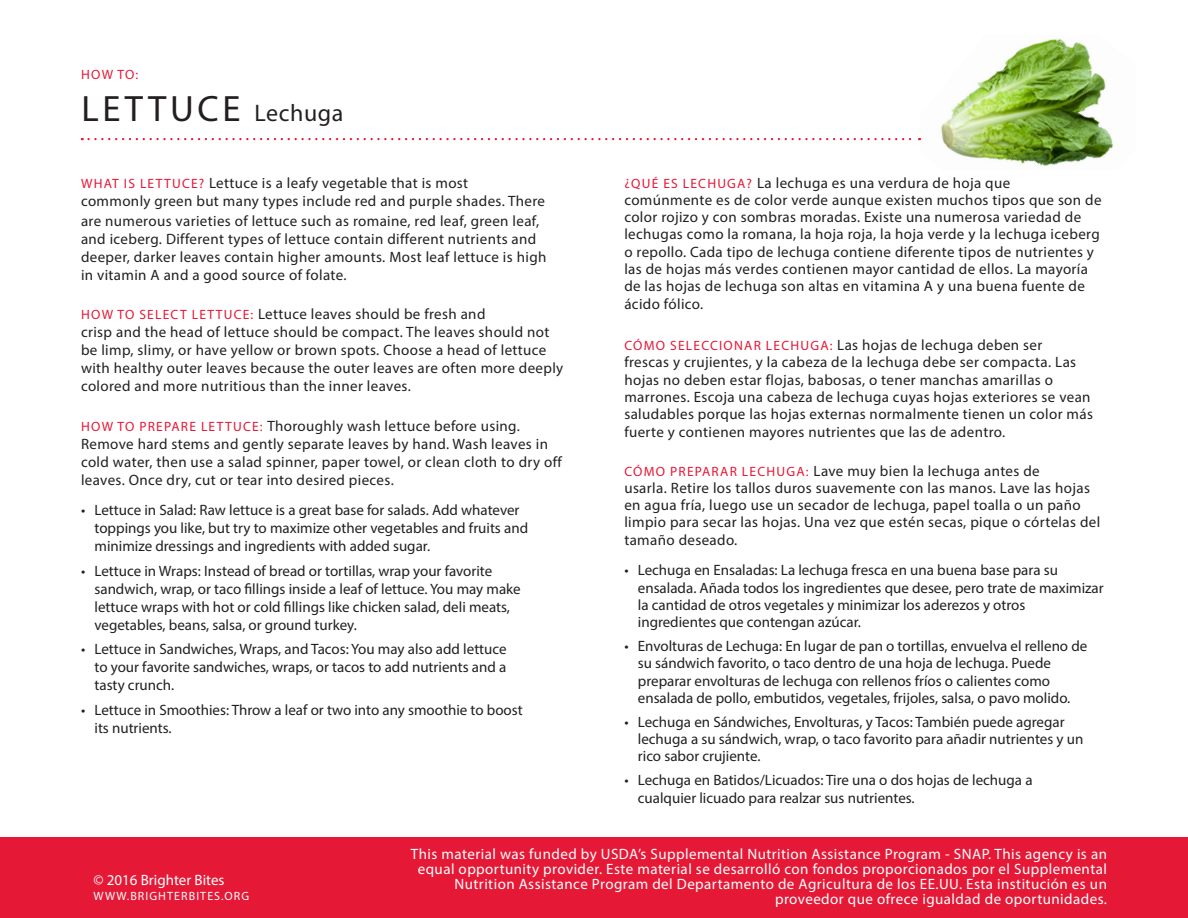
<style>
.page{position:relative;width:1188px;height:918px;background:#fff}
.page>*{position:absolute;margin:0;border:0;box-sizing:border-box;transform-origin:0 0}
.t1{font:36.75px "Myriad Pro";letter-spacing:.1em;color:#231f20}
.t2{font:15px/17.4px "Myriad Pro";letter-spacing:.02em;color:#231f20}
.t3{font:15px/18px "Myriad Pro";color:#231f20}
.t4{font:15px/15px "Myriad Pro";letter-spacing:.03em;color:#fff;text-align:right}
.t5{font:15px "Myriad Pro";color:#fff}
.t6{font:13.5px "Myriad Pro";color:#e51836}
.t7{font:12px "Myriad Pro";letter-spacing:.09em;color:#fff}
.s1{font-size:24px}
.s2{font-size:13.5px;color:#e51836}
</style>
<div class="page">
<img style="left:920px;top:38px;width:194px;height:128px">
<div style="left:0;top:838px;width:1188px;height:80px;background:#e51836"></div>
<svg style="left:89px;top:138px;width:831px;height:2px"></svg>
<p class="t6" style="left:81px;top:66px;width:59px">HOW TO:</p>
<p class="t1" style="left:81px;top:86px;width:264px">LETTUCE <span class="s1">Lechuga</span></p>
<p class="t2" style="left:81px;top:173px;width:466px;line-height:18px"><span class="s2">WHAT IS LETTUCE?</span> Lettuce is a leafy vegetable that is most<br>commonly green but many types include red and purple shades. There</p>
<p class="t2" style="left:81px;top:212px;width:467px;line-height:18px">are numerous varieties of lettuce such as romaine, red leaf, green leaf, and iceberg. Different types of lettuce contain different nutrients and deeper, darker leaves contain higher amounts. Most leaf lettuce is high in vitamin A and a good source of folate.</p>
<p class="t2" style="left:81px;top:304px;width:484px;line-height:18px"><span class="s2">HOW TO SELECT LETTUCE:</span> Lettuce leaves should be fresh and<br>crisp and the head of lettuce should be compact. The leaves should not be limp, slimy, or have yellow or brown spots. Choose a head of lettuce with healthy outer leaves because the outer leaves are often more deeply colored and more nutritious than the inner leaves.</p>
<p class="t2" style="left:81px;top:417px;width:482px;line-height:18px"><span class="s2">HOW TO PREPARE LETTUCE:</span> Thoroughly wash lettuce before using.<br>Remove hard stems and gently separate leaves by hand. Wash leaves in cold water, then use a salad spinner, paper towel, or clean cloth to dry off leaves. Once dry, cut or tear into desired pieces.</p>
<p class="t3" style="left:94px;top:501px;width:435px;text-indent:-14px">• Lettuce in Salad: Raw lettuce is a great base for salads. Add whatever toppings you like, but try to maximize other vegetables and fruits and minimize dressings and ingredients with added sugar.</p>
<p class="t3" style="left:94px;top:561px;width:428px;text-indent:-14px">• Lettuce in Wraps: Instead of bread or tortillas, wrap your favorite sandwich, wrap, or taco fillings inside a leaf of lettuce. You may make lettuce wraps with hot or cold fillings like chicken salad, deli meats, vegetables, beans, salsa, or ground turkey.</p>
<p class="t2" style="left:94px;top:640px;width:414px;line-height:18px;text-align:justify;text-indent:-14px">• Lettuce in Sandwiches, Wraps, and Tacos: You may also add lettuce to your favorite sandwiches, wraps, or tacos to add nutrients and a tasty crunch.</p>
<p class="t3" style="left:94px;top:701px;width:430px;text-indent:-14px">• Lettuce in Smoothies: Throw a leaf or two into any smoothie to boost its nutrients.</p>
<p class="t2" style="left:624px;top:174px;width:479px"><span class="s2">¿QUÉ ES LECHUGA?</span> La lechuga es una verdura de hoja que comúnmente es de color verde aunque existen muchos tipos que son de color rojizo y con sombras moradas. Existe una numerosa variedad de lechugas como la romana, la hoja roja, la hoja verde y la lechuga iceberg o repollo. Cada tipo de lechuga contiene diferente tipos de nutrientes y las de hojas más verdes contienen mayor cantidad de ellos. La mayoría de las hojas de lechuga son altas en vitamina A y una buena fuente de ácido fólico.</p>
<p class="t2" style="left:624px;top:336px;width:470px"><span class="s2">CÓMO SELECCIONAR LECHUGA:</span> Las hojas de lechuga deben ser<br>frescas y crujientes, y la cabeza de la lechuga debe ser compacta. Las hojas no deben estar flojas, babosas, o tener manchas amarillas o marrones. Escoja una cabeza de lechuga cuyas hojas exteriores se vean saludables porque las hojas externas normalmente tienen un color más fuerte y contienen mayores nutrientes que las de adentro.</p>
<p class="t2" style="left:624px;top:462px;width:477px"><span class="s2">CÓMO PREPARAR LECHUGA:</span> Lave muy bien la lechuga antes de<br>usarla. Retire los tallos duros suavemente con las manos. Lave las hojas en agua fría, luego use un secador de lechuga, papel toalla o un paño limpio para secar las hojas. Una vez que estén secas, pique o córtelas del tamaño deseado.</p>
<p class="t3" style="left:638px;top:561px;width:467px;line-height:17.5px;text-indent:-14px">• Lechuga en Ensaladas: La lechuga fresca en una buena base para su ensalada. Añada todos los ingredientes que desee, pero trate de maximizar la cantidad de otros vegetales y minimizar los aderezos y otros ingredientes que contengan azúcar.</p>
<p class="t3" style="left:638px;top:637px;width:451px;line-height:17.2px;text-indent:-14px">• Envolturas de Lechuga: En lugar de pan o tortillas, envuelva el relleno de su sándwich favorito, o taco dentro de una hoja de lechuga. Puede preparar envolturas de lechuga con rellenos fríos o calientes como ensalada de pollo, embutidos, vegetales, frijoles, salsa, o pavo molido.</p>
<p class="t3" style="left:638px;top:713px;width:447px;line-height:17.2px;text-indent:-14px">• Lechuga en Sándwiches, Envolturas, y Tacos: También puede agregar lechuga a su sándwich, wrap, o taco favorito para añadir nutrientes y un rico sabor crujiente.</p>
<p class="t3" style="left:638px;top:772px;width:396px;line-height:17.2px;text-indent:-13px">• Lechuga en Batidos/Licuados: Tire una o dos hojas de lechuga a cualquier licuado para realzar sus nutrientes.</p>
<p class="t5" style="left:94px;top:870px;width:132px">© 2016 Brighter Bites</p>
<p class="t7" style="left:94px;top:888px;width:157px">WWW.BRIGHTERBITES.ORG</p>
<p class="t4" style="left:411px;top:846px;width:698px">This material was funded by USDA’s Supplemental Nutrition Assistance Program - SNAP. This agency is an equal opportunity provider. Este material se desarrolló con fondos proporcionados por el Supplemental Nutrition Assistance Program del Departamento de Agricultura de los EE.UU. Esta institución es un proveedor que ofrece igualdad de oportunidades.</p>
</div>
